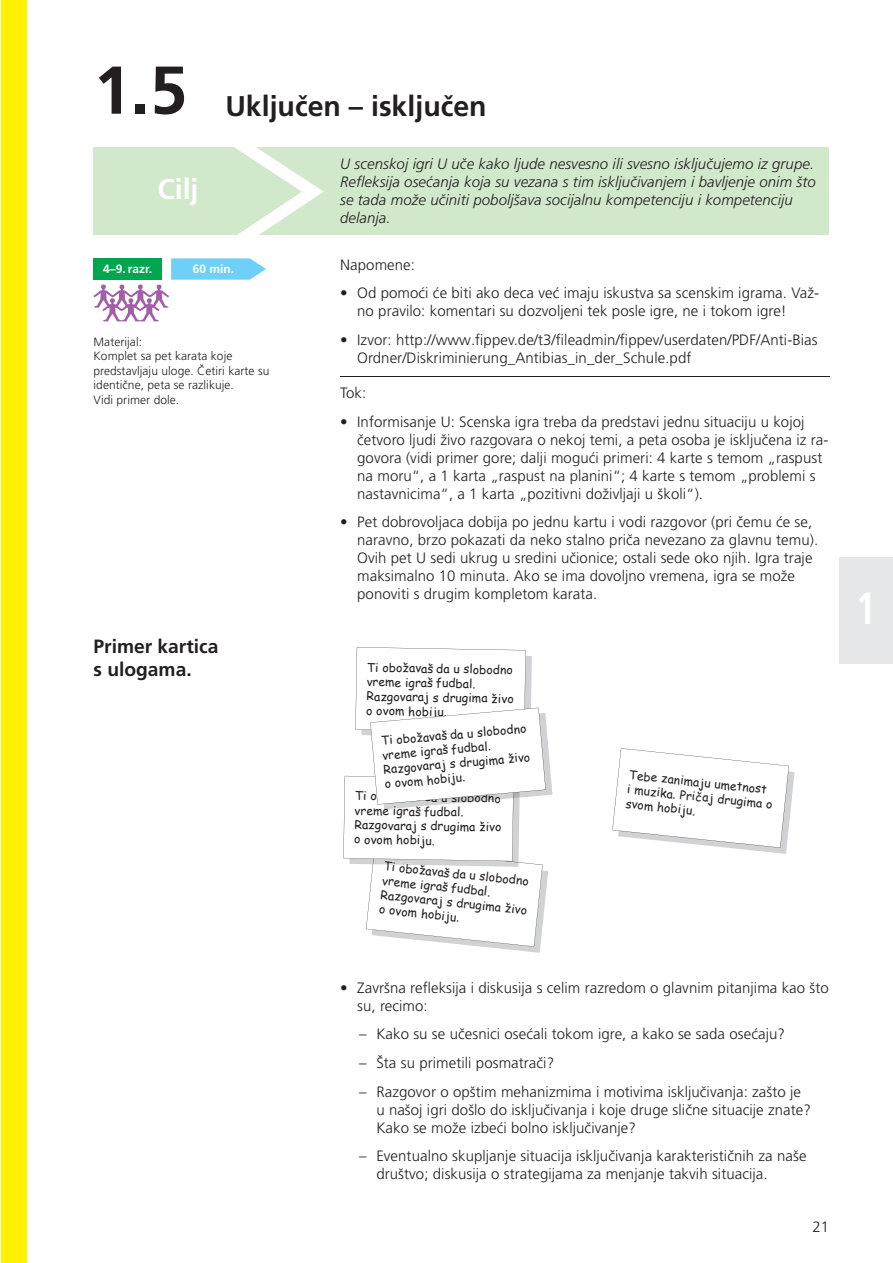
<style>
.page{position:relative;width:893px;height:1263px;background:#fff}
.page>*{position:absolute;margin:0;border:0;box-sizing:border-box;transform-origin:0 0}
.t1{font:700 67.5px "Frutiger LT Pro";color:#231f20}
.t2{font:700 condensed 45px "Frutiger";color:#fff;scale:.9 1}
.t3{font:700 28.5px "Frutiger LT Pro";color:#231f20}
.t4{font:700 28.5px "Frutiger LT Pro";color:#fff}
.t5{font:700 19.2px/23.1px "Frutiger LT Pro";color:#231f20}
.t6{font:300 15px/18px "Frutiger LT Pro";letter-spacing:.005em;color:#231f20}
.t7{font:italic 300 15px/18px "Frutiger LT Pro";letter-spacing:.005em;color:#231f20}
.t8{font:12px/14.4px "Comic Sans MS";color:#231f20}
.t9{font:300 12px/14.4px "Frutiger LT Pro";letter-spacing:.005em;color:#231f20}
.t10{font:700 12px "Frutiger LT Pro";color:#fff}
.s1{font-family:"Frutiger"}
</style>
<div class="page">
<div style="left:94px;top:147px;width:735px;height:88px;background:#d1e8ca"></div>
<hr style="left:340px;top:376px;width:489px;height:1px;background:#231f20">
<div style="left:840px;top:557px;width:53px;height:106px;background:#e6e7e9"></div>
<svg style="left:612px;top:748px;width:183px;height:106px"></svg>
<svg style="left:343px;top:647px;width:209px;height:306px"></svg>
<svg style="left:93px;top:147px;width:231px;height:174px"></svg>
<div style="left:94px;top:258px;width:68px;height:22px;background:#00a54f"></div>
<div style="left:1px;top:0;width:25px;height:1263px;background:#fff101"></div>
<h1 class="t1" style="left:94px;top:51px;width:95px">1.5</h1>
<h3 class="t3" style="left:225px;top:89px;width:263px">Uključen – isključen</h3>
<h3 class="t4" style="left:157px;top:173px;width:43px">Cilj</h3>
<p class="t10" style="left:103px;top:262px;width:51px">4–9. razr.</p>
<p class="t10" style="left:193px;top:262px;width:43px">60 min.</p>
<p class="t9" style="left:94px;top:335px;width:177px">Materijal:<br>Komplet sa pet karata koje predstavljaju uloge. Četiri karte su identične, peta se razlikuje.<br>Vidi primer dole.</p>
<p class="t5" style="left:94px;top:635px;width:126px">Primer kartica s ulogama.</p>
<p class="t7" style="left:340px;top:155px;width:477px">U scenskoj igri U uče kako ljude nesvesno ili svesno isključujemo iz grupe.<br>Refleksija osećanja koja su vezana s tim isključivanjem i bavljenje onim što se tada može učiniti poboljšava socijalnu kompetenciju i kompetenciju delanja.</p>
<p class="t6" style="left:340px;top:256px;width:76px">Napomene:</p>
<p class="t6" style="left:357px;top:284px;width:463px;text-indent:-17px">• Od pomoći će biti ako deca već imaju iskustva sa scenskim igrama. Važ&shy;no pravilo: komentari su dozvoljeni tek posle igre, ne i tokom igre!</p>
<p class="t6" style="left:357px;top:331px;width:462px;text-indent:-17px">• Izvor: http://www.fippev.de/t3/fileadmin/fippev/userdaten/PDF/Anti-Bias<br>Ordner/Diskriminierung_Antibias_in_der_Schule.pdf</p>
<p class="t6" style="left:340px;top:384px;width:28px">Tok:</p>
<p class="t6" style="left:357px;top:412px;width:473px;text-indent:-17px">• Informisanje U: Scenska igra treba da predstavi jednu situaciju u kojoj četvoro ljudi živo razgovara o nekoj temi, a peta osoba je isključena iz ra&shy;govora (vidi primer gore; dalji mogući primeri: 4 karte s temom „raspust na moru“, a 1 karta „raspust na planini“; 4 karte s temom „problemi s nastavnicima“, a 1 karta „pozitivni doživljaji u školi“).</p>
<p class="t6" style="left:357px;top:513px;width:463px;text-indent:-17px">• Pet dobrovoljaca dobija po jednu kartu i vodi razgovor (pri čemu će se, naravno, brzo pokazati da neko stalno priča nevezano za glavnu temu).<br>Ovih pet U sedi ukrug u sredini učionice; ostali sede oko njih. Igra traje maksimalno 10 minuta. Ako se ima dovoljno vremena, igra se može ponoviti s drugim kompletom karata.</p>
<p class="t8" style="left:367px;top:660px;width:149px;rotate:1deg">Ti obožavaš da u slobodno vreme igraš fudbal.<br>Razgovaraj s drugima živo o ovom hobiju.</p>
<p class="t8" style="left:380px;top:733px;width:149px;rotate:-5deg">Ti obožavaš da u slobodno vreme igraš fudbal.<br>Razgovaraj s drugima živo o ovom hobiju.</p>
<p class="t8" style="left:355px;top:788px;width:147px;rotate:1deg">Ti obožavaš da u slobodno vreme igraš fudbal.</p>
<p class="t8" style="left:355px;top:817px;width:149px;rotate:1deg">Razgovaraj s drugima živo o ovom hobiju.</p>
<p class="t8" style="left:385px;top:858px;width:147px;rotate:6deg">Ti obožavaš da u slobodno</p>
<p class="t8" style="left:383px;top:873px;width:149px;rotate:6deg">vreme igraš fudbal.<br>Razgovaraj s drugima živo o ovom hobiju.</p>
<p class="t8" style="left:630px;top:767px;width:147px;rotate:6deg">Tebe zanimaju umetnost<br>i muzika. Pričaj drugima o svom hobiju.</p>
<p class="t6" style="left:357px;top:978px;width:473px;text-indent:-17px">• Završna refleksija i diskusija s celim razredom o glavnim pitanjima kao što su, recimo:</p>
<p class="t6" style="left:359px;top:1025px;width:427px"><span class="s1">–</span> Kako su se učesnici osećali tokom igre, a kako se sada osećaju?</p>
<p class="t6" style="left:359px;top:1054px;width:196px"><span class="s1">–</span> Šta su primetili posmatrači?</p>
<p class="t6" style="left:376px;top:1082px;width:436px;text-indent:-17px"><span class="s1">–</span> Razgovor o opštim mehanizmima i motivima isključivanja: zašto je u našoj igri došlo do isključivanja i koje druge slične situacije znate?<br>Kako se može izbeći bolno isključivanje?</p>
<p class="t6" style="left:376px;top:1147px;width:432px;text-indent:-17px"><span class="s1">–</span> Eventualno skupljanje situacija isključivanja karakterističnih za naše društvo; diskusija o strategijama za menjanje takvih situacija.</p>
<p class="t6" style="left:812px;top:1217px;width:18px">21</p>
<h2 class="t2" style="left:856px;top:581px;width:25px">1</h2>
</div>
